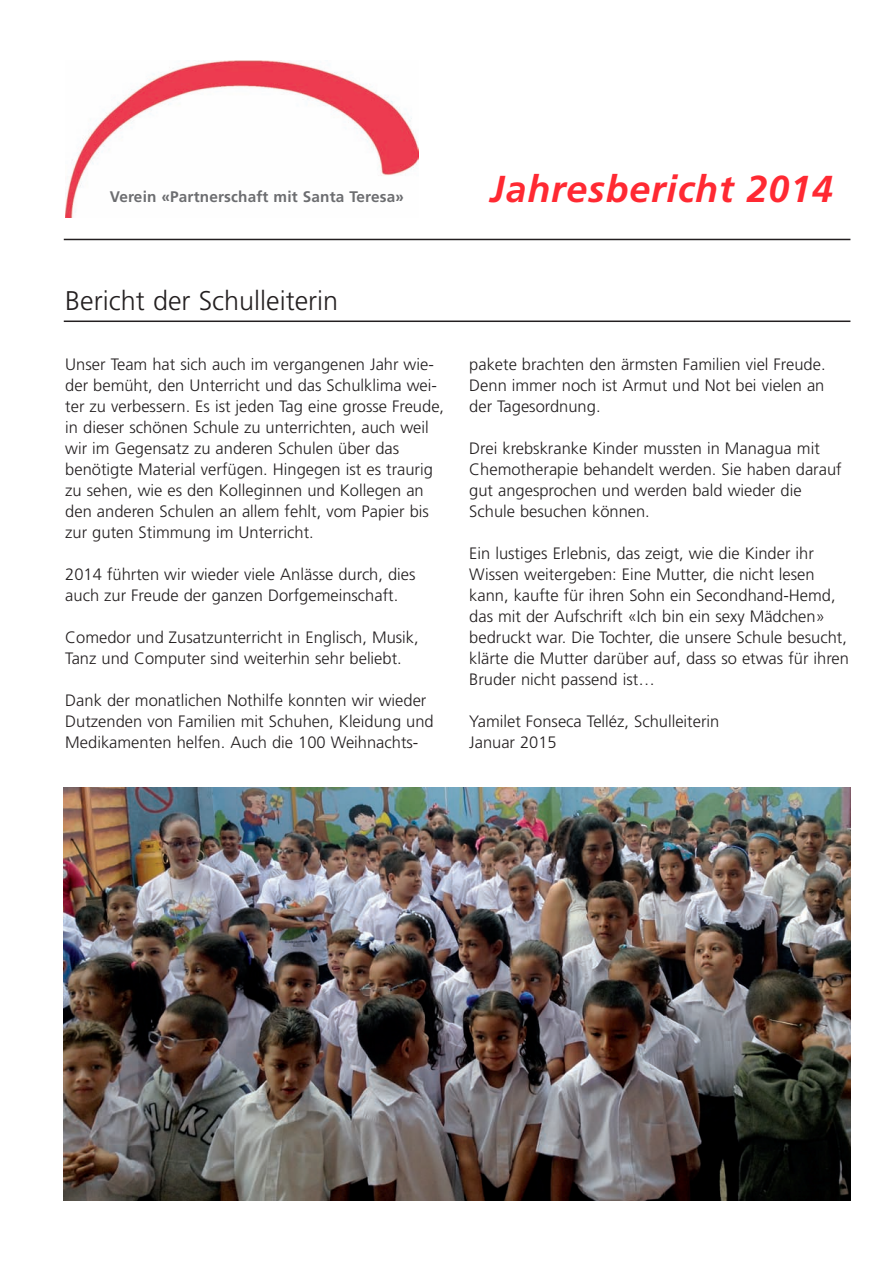
<style>
.page{position:relative;width:893px;height:1263px;background:#fff}
.page>*{position:absolute;margin:0;border:0;box-sizing:border-box;transform-origin:0 0}
.t1{font:italic 700 37.5px "Frutiger";letter-spacing:.02em;color:#ff2932}
.t2{font:300 27px "Frutiger";color:#231f20}
.t3{font:300 16.5px/21px "Frutiger";color:#231f20}
.t4{font:700 15.3px "Frutiger";letter-spacing:.01em;color:#6c6d70}
</style>
<div class="page">
<img style="left:66px;top:61px;width:353px;height:156px">
<hr style="left:64px;top:239px;width:786px;height:1px;background:#231f20">
<img style="left:64px;top:788px;width:786px;height:412px">
<hr style="left:64px;top:320px;width:786px;height:2px;background:#231f20">
<p class="t4" style="left:110px;top:190px;width:296px">Verein «Partnerschaft mit Santa Teresa»</p>
<h1 class="t1" style="left:490px;top:174px;width:344px">Jahresbericht 2014</h1>
<h2 class="t2" style="left:65px;top:290px;width:274px">Bericht der Schulleiterin</h2>
<p class="t3" style="left:65px;top:355px;width:380px">Unser Team hat sich auch im vergangenen Jahr wie&shy;der bemüht, den Unterricht und das Schulklima wei&shy;ter zu verbessern. Es ist jeden Tag eine grosse Freude, in dieser schönen Schule zu unterrichten, auch weil wir im Gegensatz zu anderen Schulen über das benötigte Material verfügen. Hingegen ist es traurig zu sehen, wie es den Kolleginnen und Kollegen an den anderen Schulen an allem fehlt, vom Papier bis zur guten Stimmung im Unterricht.</p>
<p class="t3" style="left:65px;top:565px;width:352px">2014 führten wir wieder viele Anlässe durch, dies auch zur Freude der ganzen Dorfgemeinschaft.</p>
<p class="t3" style="left:65px;top:628px;width:355px">Comedor und Zusatzunterricht in Englisch, Musik,<br>Tanz und Computer sind weiterhin sehr beliebt.</p>
<p class="t3" style="left:65px;top:691px;width:370px">Dank der monatlichen Nothilfe konnten wir wieder<br>Dutzenden von Familien mit Schuhen, Kleidung und<br>Medikamenten helfen. Auch die 100 Weihnachts-</p>
<p class="t3" style="left:469px;top:355px;width:358px;text-align:justify">pakete brachten den ärmsten Familien viel Freude.<br>Denn immer noch ist Armut und Not bei vielen an der Tagesordnung.</p>
<p class="t3" style="left:469px;top:439px;width:374px">Drei krebskranke Kinder mussten in Managua mit Chemotherapie behandelt werden. Sie haben darauf gut angesprochen und werden bald wieder die Schule besuchen können.</p>
<p class="t3" style="left:469px;top:544px;width:381px">Ein lustiges Erlebnis, das zeigt, wie die Kinder ihr Wissen weitergeben: Eine Mutter, die nicht lesen kann, kaufte für ihren Sohn ein Secondhand-Hemd, das mit der Aufschrift «Ich bin ein sexy Mädchen» bedruckt war. Die Tochter, die unsere Schule besucht, klärte die Mutter darüber auf, dass so etwas für ihren Bruder nicht passend ist…</p>
<p class="t3" style="left:469px;top:712px;width:252px">Yamilet Fonseca Telléz, Schulleiterin<br>Januar 2015</p>
</div>
